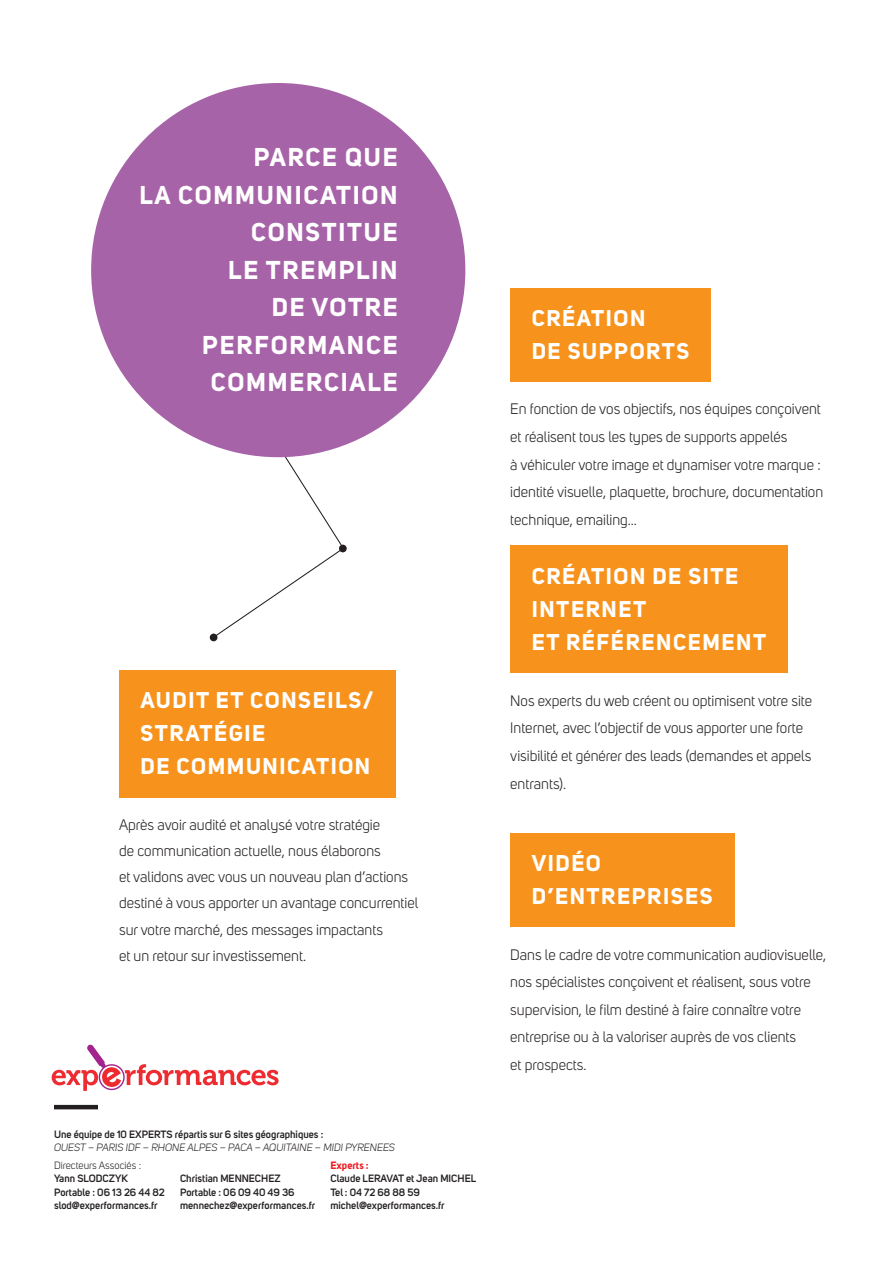
<style>
.page{position:relative;width:893px;height:1263px;background:#fff}
.page>*{position:absolute;margin:0;border:0;box-sizing:border-box;transform-origin:0 0}
.t1{font:700 25.5px/37.5px "Uni Sans";letter-spacing:.07em;color:#fff;text-align:right}
.t2{font:700 22.5px/33px "Uni Sans";letter-spacing:.07em;color:#fff}
.t3{font:15px/27.6px "Uni Sans";color:#231f20}
.t4{font:600 10.5px "Uni Sans";color:#231f20}
.t5{font:italic 10.5px "Uni Sans";color:#231f20}
.t6{font:10.5px "Uni Sans";color:#231f20}
.t7{font:700 10.5px "Uni Sans";color:#ee1d23}
</style>
<div class="page">
<div style="left:339px;top:545px;width:8px;height:7px;background:#231f20;border-radius:50%"></div>
<svg style="left:212px;top:445px;width:133px;height:193px"></svg>
<div style="left:210px;top:634px;width:7px;height:7px;background:#231f20;border-radius:50%"></div>
<div style="left:91px;top:83px;width:374px;height:374px;background:#a763a8;border-radius:50%"></div>
<div style="left:119px;top:670px;width:276px;height:128px;background:#f7931d"></div>
<div style="left:510px;top:288px;width:201px;height:94px;background:#f7931d"></div>
<div style="left:510px;top:546px;width:278px;height:127px;background:#f7931d"></div>
<div style="left:510px;top:833px;width:224px;height:94px;background:#f7931d"></div>
<hr style="left:54px;top:1105px;width:44px;height:4px;background:#231f20">
<svg style="left:52px;top:1045px;width:227px;height:46px"></svg>
<h1 class="t1" style="left:139px;top:142px;width:260px">PARCE QUE<br>LA COMMUNICATION<br>CONSTITUE<br>LE TREMPLIN<br>DE VOTRE<br>PERFORMANCE<br>COMMERCIALE</h1>
<h2 class="t2" style="left:141px;top:686px;width:234px">AUDIT ET CONSEILS/<br>STRATÉGIE<br>DE COMMUNICATION</h2>
<p class="t3" style="left:119px;top:813px;width:301px;line-height:26.1px">Après avoir audité et analysé votre stratégie<br>de communication actuelle, nous élaborons<br>et validons avec vous un nouveau plan d’actions destiné à vous apporter un avantage concurrentiel sur votre marché, des messages impactants<br>et un retour sur investissement.</p>
<p class="t4" style="left:54px;top:1130px;width:271px">Une équipe de 10 EXPERTS répartis sur 6 sites géographiques :</p>
<p class="t5" style="left:54px;top:1143px;width:343px">OUEST – PARIS IDF – RHONE ALPES – PACA – AQUITAINE – MIDI PYRENEES</p>
<p class="t6" style="left:54px;top:1161px;width:89px">Directeurs Associés :</p>
<p class="t7" style="left:330px;top:1161px;width:40px">Experts :</p>
<p class="t4" style="left:54px;top:1175px;width:76px">Yann SLODCZYK</p>
<p class="t4" style="left:180px;top:1175px;width:102px">Christian MENNECHEZ</p>
<p class="t4" style="left:330px;top:1175px;width:147px">Claude LERAVAT et Jean MICHEL</p>
<p class="t4" style="left:54px;top:1188px;width:112px">Portable : 06 13 26 44 82</p>
<p class="t4" style="left:180px;top:1188px;width:116px">Portable : 06 09 40 49 36</p>
<p class="t4" style="left:330px;top:1188px;width:91px">Tel : 04 72 68 88 59</p>
<p class="t4" style="left:54px;top:1202px;width:105px">slod@experformances.fr</p>
<p class="t4" style="left:180px;top:1202px;width:137px">mennechez@experformances.fr</p>
<p class="t4" style="left:330px;top:1202px;width:116px">michel@experformances.fr</p>
<h2 class="t2" style="left:532px;top:304px;width:159px">CRÉATION<br>DE SUPPORTS</h2>
<p class="t3" style="left:510px;top:397px;width:314px">En fonction de vos objectifs, nos équipes conçoivent et réalisent tous les types de supports appelés<br>à véhiculer votre image et dynamiser votre marque : identité visuelle, plaquette, brochure, documentation technique, emailing...</p>
<h2 class="t2" style="left:532px;top:562px;width:236px">CRÉATION DE SITE<br>INTERNET<br>ET RÉFÉRENCEMENT</h2>
<p class="t3" style="left:510px;top:688px;width:303px">Nos experts du web créent ou optimisent votre site Internet, avec l’objectif de vous apporter une forte visibilité et générer des leads (demandes et appels entrants).</p>
<h2 class="t2" style="left:532px;top:849px;width:182px">VIDÉO<br>D’ENTREPRISES</h2>
<p class="t3" style="left:510px;top:942px;width:318px">Dans le cadre de votre communication audiovisuelle, nos spécialistes conçoivent et réalisent, sous votre supervision, le film destiné à faire connaître votre entreprise ou à la valoriser auprès de vos clients<br>et prospects.</p>
</div>
